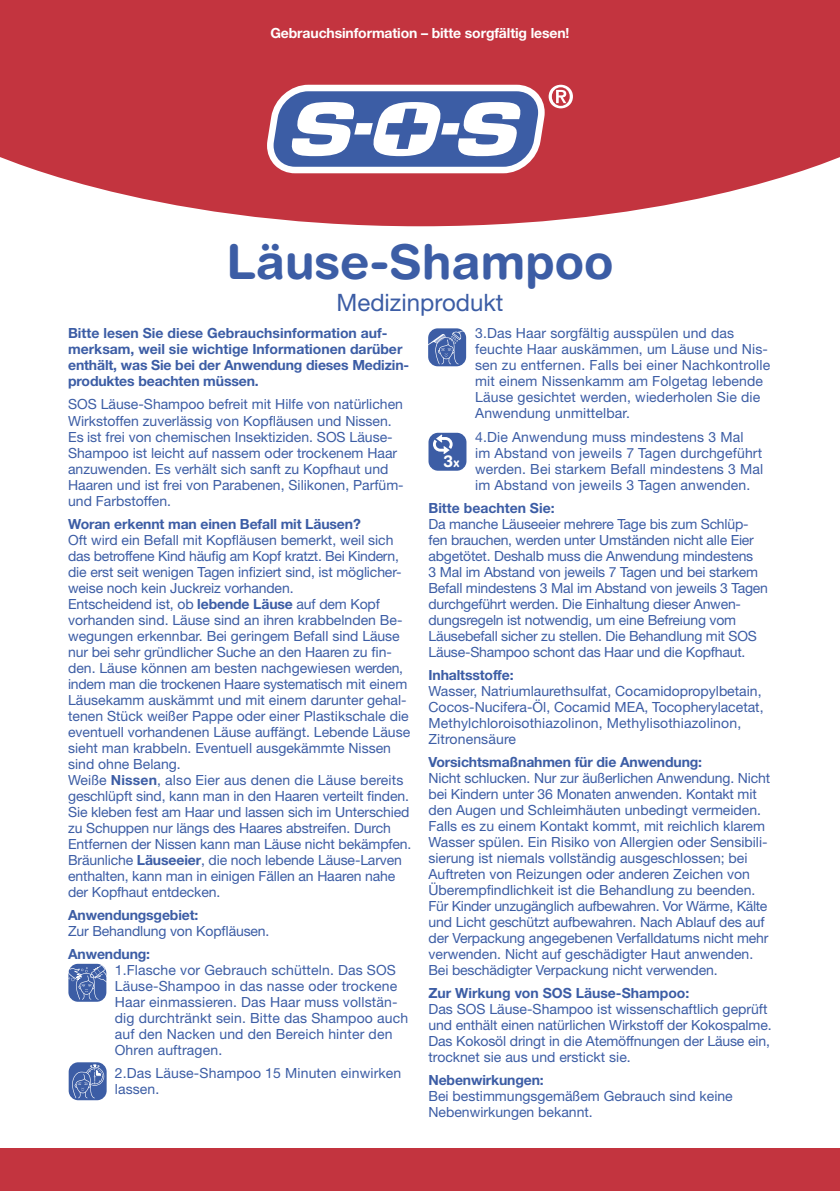
<style>
.page{position:relative;width:840px;height:1191px;background:#fff}
.page>*{position:absolute;margin:0;border:0;box-sizing:border-box;transform-origin:0 0}
.t1{font:700 48px "Helvetica Rounded LT Std";color:#3c5da5}
.t2{font:24px "Helvetica Neue LT Pro";color:#3c5da5}
.t3{font:700 16.6px "Helvetica Rounded";color:#fff}
.t4{font:14px/16px "Helvetica Neue LT Pro";color:#3c5da5}
.t5{font:700 14px/16px "Helvetica Neue LT Pro";letter-spacing:-.01em;color:#3c5da5}
.t6{font:700 14px "Helvetica Neue LT Pro";letter-spacing:-.01em;color:#fff}
.s1{font-weight:700}
.s2{font-size:12.4px}
</style>
<div class="page">
<svg style="left:68px;top:963px;width:38px;height:38px"></svg>
<svg style="left:68px;top:965px;width:39px;height:34px"></svg>
<svg style="left:0;top:0;width:839px;height:226px;background:#c94a54"></svg>
<svg style="left:267px;top:85px;width:305px;height:88px"></svg>
<div style="left:0;top:1148px;width:839px;height:43px;background:#c3343f"></div>
<div style="left:69px;top:1062px;width:38px;height:38px;background:#3c5da5;border-radius:10px"></div>
<svg style="left:72px;top:1064px;width:32px;height:34px"></svg>
<div style="left:428px;top:433px;width:38px;height:38px;background:#3c5da5;border-radius:10px"></div>
<svg style="left:432px;top:434px;width:20px;height:20px"></svg>
<svg style="left:428px;top:328px;width:38px;height:38px"></svg>
<svg style="left:428px;top:331px;width:39px;height:33px"></svg>
<p class="t6" style="left:270px;top:25px;width:300px">Gebrauchsinformation – bitte sorgfältig lesen!</p>
<h1 class="t1" style="left:226px;top:233px;width:388px">Läuse-Shampoo</h1>
<h2 class="t2" style="left:336px;top:288px;width:168px">Medizinprodukt</h2>
<p class="t5" style="left:68px;top:325px;width:342px">Bitte lesen Sie diese Gebrauchsinformation auf&shy;merksam, weil sie wichtige Informationen darüber enthält, was Sie bei der Anwendung dieses Medizin&shy;produktes beachten müssen.</p>
<p class="t4" style="left:68px;top:396px;width:337px">SOS Läuse-Shampoo befreit mit Hilfe von natürlichen Wirkstoffen zuverlässig von Kopfläusen und Nissen.<br>Es ist frei von chemischen Insektiziden. SOS Läuse-Shampoo ist leicht auf nassem oder trockenem Haar anzuwenden. Es verhält sich sanft zu Kopfhaut und Haaren und ist frei von Parabenen, Silikonen, Parfüm&shy;und Farbstoffen.</p>
<p class="t5" style="left:68px;top:515px;width:294px">Woran erkennt man einen Befall mit Läusen?</p>
<p class="t4" style="left:68px;top:531px;width:345px">Oft wird ein Befall mit Kopfläusen bemerkt, weil sich das betroffene Kind häufig am Kopf kratzt. Bei Kindern, die erst seit wenigen Tagen infiziert sind, ist möglicher&shy;weise noch kein Juckreiz vorhanden.<br>Entscheidend ist, ob <span class="s1">lebende Läuse</span> auf dem Kopf vorhanden sind. Läuse sind an ihren krabbelnden Be&shy;wegungen erkennbar. Bei geringem Befall sind Läuse nur bei sehr gründlicher Suche an den Haaren zu fin&shy;den. Läuse können am besten nachgewiesen werden, indem man die trockenen Haare systematisch mit einem Läusekamm auskämmt und mit einem darunter gehal&shy;tenen Stück weißer Pappe oder einer Plastikschale die eventuell vorhandenen Läuse auffängt. Lebende Läuse sieht man krabbeln. Eventuell ausgekämmte Nissen sind ohne Belang.<br>Weiße <span class="s1">Nissen</span>, also Eier aus denen die Läuse bereits geschlüpft sind, kann man in den Haaren verteilt finden.<br>Sie kleben fest am Haar und lassen sich im Unterschied zu Schuppen nur längs des Haares abstreifen. Durch Entfernen der Nissen kann man Läuse nicht bekämpfen.<br>Bräunliche <span class="s1">Läuseeier</span>, die noch lebende Läuse-Larven enthalten, kann man in einigen Fällen an Haaren nahe der Kopfhaut entdecken.</p>
<p class="t5" style="left:68px;top:906px;width:132px">Anwendungsgebiet:</p>
<p class="t4" style="left:68px;top:922px;width:203px">Zur Behandlung von Kopfläusen.</p>
<p class="t5" style="left:68px;top:945px;width:83px">Anwendung:</p>
<p class="t4" style="left:115px;top:961px;width:295px">1.Flasche vor Gebrauch schütteln. Das SOS Läuse-Shampoo in das nasse oder trockene Haar einmassieren. Das Haar muss vollstän&shy;dig durchtränkt sein. Bitte das Shampoo auch auf den Nacken und den Bereich hinter den Ohren auftragen.</p>
<p class="t4" style="left:115px;top:1064px;width:288px">2.Das Läuse-Shampoo 15 Minuten einwirken lassen.</p>
<p class="t4" style="left:475px;top:325px;width:296px">3.Das Haar sorgfältig ausspülen und das feuchte Haar auskämmen, um Läuse und Nis&shy;sen zu entfernen. Falls bei einer Nachkontrolle mit einem Nissenkamm am Folgetag lebende Läuse gesichtet werden, wiederholen Sie die Anwendung unmittelbar.</p>
<p class="t4" style="left:475px;top:428px;width:289px">4.Die Anwendung muss mindestens 3 Mal<br>im Abstand von jeweils 7 Tagen durchgeführt werden. Bei starkem Befall mindestens 3 Mal im Abstand von jeweils 3 Tagen anwenden.</p>
<p class="t5" style="left:428px;top:499px;width:127px">Bitte beachten Sie:</p>
<p class="t4" style="left:428px;top:515px;width:341px">Da manche Läuseeier mehrere Tage bis zum Schlüp&shy;fen brauchen, werden unter Umständen nicht alle Eier abgetötet. Deshalb muss die Anwendung mindestens<br>3 Mal im Abstand von jeweils 7 Tagen und bei starkem Befall mindestens 3 Mal im Abstand von jeweils 3 Tagen durchgeführt werden. Die Einhaltung dieser Anwen&shy;dungsregeln ist notwendig, um eine Befreiung vom Läusebefall sicher zu stellen. Die Behandlung mit SOS Läuse-Shampoo schont das Haar und die Kopfhaut.</p>
<p class="t5" style="left:428px;top:666px;width:87px">Inhaltsstoffe:</p>
<p class="t4" style="left:428px;top:682px;width:336px">Wasser, Natriumlaurethsulfat, Cocamidopropylbetain, Cocos-Nucifera-Öl, Cocamid MEA, Tocopherylacetat, Methylchloroisothiazolinon, Methylisothiazolinon, Zitronensäure</p>
<p class="t5" style="left:428px;top:753px;width:275px">Vorsichtsmaßnahmen für die Anwendung:</p>
<p class="t4" style="left:428px;top:769px;width:343px">Nicht schlucken. Nur zur äußerlichen Anwendung. Nicht bei Kindern unter 36 Monaten anwenden. Kontakt mit den Augen und Schleimhäuten unbedingt vermeiden.<br>Falls es zu einem Kontakt kommt, mit reichlich klarem Wasser spülen. Ein Risiko von Allergien oder Sensibili&shy;sierung ist niemals vollständig ausgeschlossen; bei Auftreten von Reizungen oder anderen Zeichen von Überempfindlichkeit ist die Behandlung zu beenden.<br>Für Kinder unzugänglich aufbewahren. Vor Wärme, Kälte und Licht geschützt aufbewahren. Nach Ablauf des auf der Verpackung angegebenen Verfalldatums nicht mehr verwenden. Nicht auf geschädigter Haut anwenden.<br>Bei beschädigter Verpackung nicht verwenden.</p>
<p class="t5" style="left:428px;top:984px;width:262px">Zur Wirkung von SOS Läuse-Shampoo:</p>
<p class="t4" style="left:428px;top:1001px;width:344px">Das SOS Läuse-Shampoo ist wissenschaftlich geprüft und enthält einen natürlichen Wirkstoff der Kokospalme.<br>Das Kokosöl dringt in die Atemöffnungen der Läuse ein, trocknet sie aus und erstickt sie.</p>
<p class="t5" style="left:428px;top:1072px;width:117px">Nebenwirkungen:</p>
<p class="t4" style="left:428px;top:1088px;width:305px">Bei bestimmungsgemäßem Gebrauch sind keine<br>Nebenwirkungen bekannt.</p>
<p class="t3" style="left:443px;top:451px;width:17px">3<span class="s2">x</span></p>
</div>
